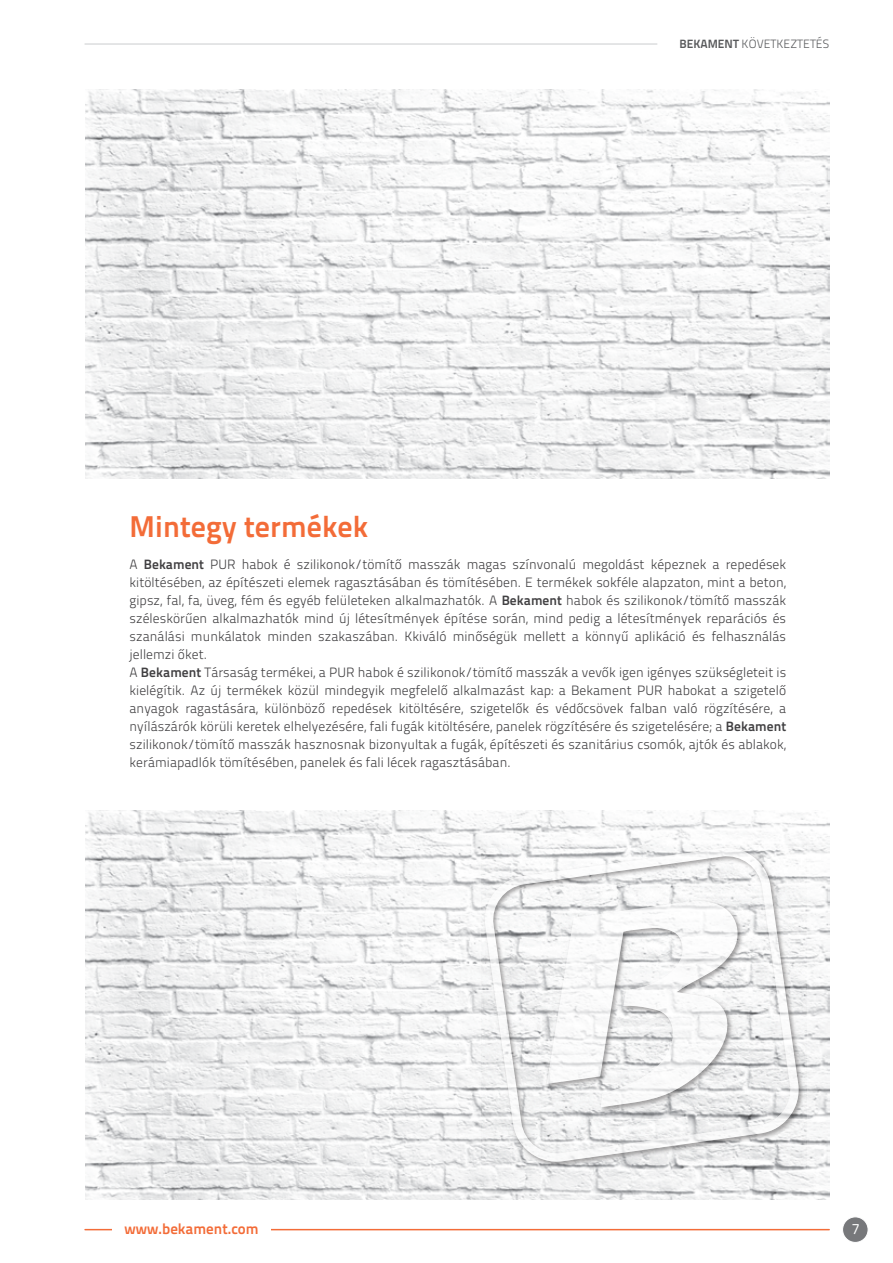
<style>
.page{position:relative;width:893px;height:1263px;background:#fff}
.page>*{position:absolute;margin:0;border:0;box-sizing:border-box;transform-origin:0 0}
.t1{font:700 30px "Titillium Text 22 L";letter-spacing:.005em;color:#f36c38}
.t2{font:700 15px "Titillium Text 22 L";color:#f36c38}
.t3{font:15px "Titillium Text 22 L";color:#fff}
.t4{font:300 13.5px/18px "Titillium Text 22 L";letter-spacing:.005em;color:#414042}
.t5{font:300 12px "Titillium Text 22 L";color:#58595b}
.s1{font-weight:700}
</style>
<div class="page">
<hr style="left:85px;top:43px;width:572px;height:2px;background:#dcddde">
<img style="left:85px;top:89px;width:744px;height:389px">
<img style="left:85px;top:810px;width:744px;height:389px">
<img style="left:481px;top:844px;width:326px;height:326px">
<svg style="left:482px;top:845px;width:319px;height:319px;fill:#f1f1f1"></svg>
<svg style="left:485px;top:848px;width:314px;height:314px;fill:#f2f3f3"></svg>
<div style="left:843px;top:1217px;width:25px;height:25px;background:#77787b;border-radius:50%"></div>
<div style="left:842px;top:1216px;width:26px;height:27px;border:1px solid #fff;border-radius:50%"></div>
<hr style="left:85px;top:1229px;width:744px;height:1px;background:#f36c38">
<div style="left:112px;top:1218px;width:159px;height:23px;background:#fff"></div>
<p class="t5" style="left:679px;top:35px;width:151px"><span class="s1">BEKAMENT</span> KÖVETKEZTETÉS</p>
<h1 class="t1" style="left:130px;top:504px;width:240px">Mintegy termékek</h1>
<p class="t4" style="left:130px;top:554px;width:658px">A <span class="s1">Bekament</span> PUR habok é szilikonok/tömítő masszák magas színvonalú megoldást képeznek a repedések kitöltésében, az építészeti elemek ragasztásában és tömítésében. E termékek sokféle alapzaton, mint a beton, gipsz, fal, fa, üveg, fém és egyéb felületeken alkalmazhatók. A <span class="s1">Bekament</span> habok és szilikonok/tömítő masszák széleskörűen alkalmazhatók mind új létesítmények építése során, mind pedig a létesítmények reparációs és szanálási munkálatok minden szakaszában. Kkiváló minőségük mellett a könnyű aplikáció és felhasználás jellemzi őket.<br>A <span class="s1">Bekament</span> Társaság termékei, a PUR habok é szilikonok/tömítő masszák a vevők igen igényes szükségleteit is kielégítik. Az új termékek közül mindegyik megfelelő alkalmazást kap: a Bekament PUR habokat a szigetelő anyagok ragastására, különböző repedések kitöltésére, szigetelők és védőcsövek falban való rögzítésére, a nyílászárók körüli keretek elhelyezésére, fali fugák kitöltésére, panelek rögzítésére és szigetelésére; a <span class="s1">Bekament </span>szilikonok/tömítő masszák hasznosnak bizonyultak a fugák, építészeti és szanitárius csomók, ajtók és ablakok, kerámiapadlók tömítésében, panelek és fali lécek ragasztásában.</p>
<p class="t2" style="left:125px;top:1217px;width:136px">www.bekament.com</p>
<p class="t3" style="left:852px;top:1218px;width:9px">7</p>
</div>
